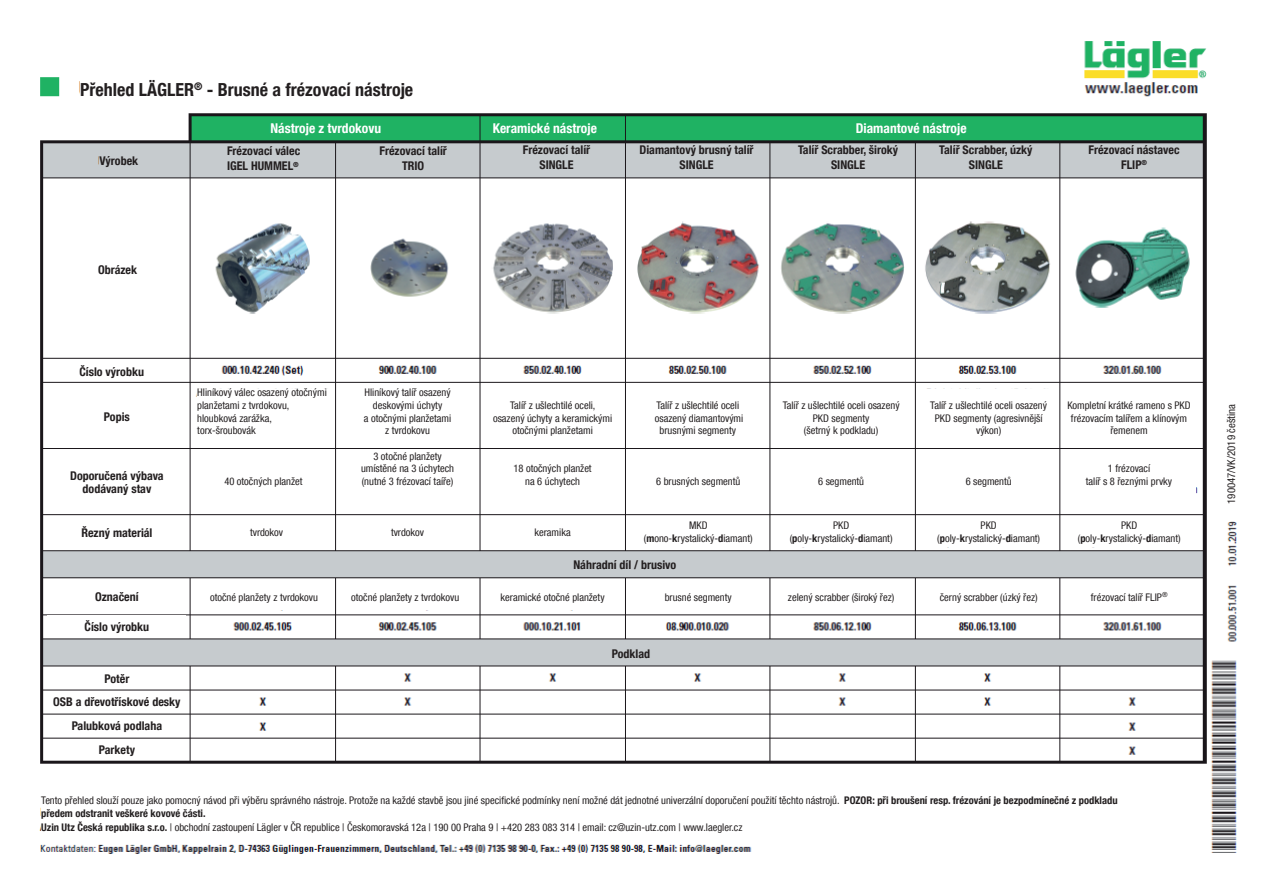
<style>
.page{position:relative;width:1263px;height:893px;background:#fff}
.page>*{position:absolute;margin:0;border:0;box-sizing:border-box;transform-origin:0 0}
.t1{font:700 condensed 18px "Helvetica Neue LT Com";color:#231f20}
.t2{font:700 condensed 13.5px "Helvetica Neue LT Com";color:#fff}
.t3{font:700 condensed 12px/15px "Helvetica Neue LT Com";color:#231f20}
.t4{font:condensed 10.8px "Helvetica Neue LT Com";color:#231f20}
.t5{font:condensed 10.5px/12.6px "Helvetica Neue LT Com";color:#231f20;text-align:center}
.s1{font-weight:700}
</style>
<div class="page">
<img style="left:39px;top:41px;width:1198px;height:813px">
<div style="left:271px;top:123px;width:131px;height:14px;background:#1fb263"></div>
<div style="left:80px;top:62px;width:428px;height:43px;background:#fff"></div>
<div style="left:493px;top:123px;width:121px;height:14px;background:#1fb263"></div>
<div style="left:856px;top:123px;width:121px;height:14px;background:#1fb263"></div>
<div style="left:99px;top:149px;width:49px;height:23px;background:#c6cbce"></div>
<div style="left:227px;top:147px;width:83px;height:27px;background:#c6cbce"></div>
<div style="left:372px;top:147px;width:83px;height:27px;background:#c6cbce"></div>
<div style="left:515px;top:146px;width:83px;height:27px;background:#c6cbce"></div>
<div style="left:638px;top:146px;width:117px;height:27px;background:#c6cbce"></div>
<div style="left:790px;top:146px;width:116px;height:27px;background:#c6cbce"></div>
<div style="left:928px;top:146px;width:116px;height:27px;background:#c6cbce"></div>
<div style="left:1076px;top:146px;width:116px;height:27px;background:#c6cbce"></div>
<div style="left:56px;top:258px;width:123px;height:27px;background:#fff"></div>
<div style="left:56px;top:360px;width:112px;height:20px;background:#fff"></div>
<div style="left:48px;top:405px;width:138px;height:20px;background:#fff"></div>
<div style="left:48px;top:464px;width:138px;height:41px;background:#fff"></div>
<div style="left:48px;top:521px;width:138px;height:20px;background:#fff"></div>
<div style="left:48px;top:585px;width:138px;height:20px;background:#fff"></div>
<div style="left:48px;top:615px;width:138px;height:21px;background:#fff"></div>
<div style="left:48px;top:670px;width:138px;height:16px;background:#fff"></div>
<div style="left:48px;top:693px;width:138px;height:18px;background:#fff"></div>
<div style="left:48px;top:717px;width:138px;height:18px;background:#fff"></div>
<div style="left:48px;top:741px;width:138px;height:17px;background:#fff"></div>
<div style="left:197px;top:389px;width:134px;height:57px;background:#fff"></div>
<div style="left:197px;top:452px;width:133px;height:57px;background:#fff"></div>
<div style="left:200px;top:521px;width:133px;height:21px;background:#fff"></div>
<div style="left:197px;top:581px;width:134px;height:28px;background:#fff"></div>
<div style="left:341px;top:389px;width:133px;height:57px;background:#fff"></div>
<div style="left:341px;top:452px;width:133px;height:59px;background:#fff"></div>
<div style="left:341px;top:521px;width:133px;height:21px;background:#fff"></div>
<div style="left:338px;top:581px;width:134px;height:28px;background:#fff"></div>
<div style="left:486px;top:389px;width:133px;height:57px;background:#fff"></div>
<div style="left:486px;top:452px;width:133px;height:57px;background:#fff"></div>
<div style="left:486px;top:521px;width:133px;height:21px;background:#fff"></div>
<div style="left:486px;top:581px;width:133px;height:28px;background:#fff"></div>
<div style="left:631px;top:389px;width:134px;height:57px;background:#fff"></div>
<div style="left:631px;top:452px;width:134px;height:57px;background:#fff"></div>
<div style="left:631px;top:522px;width:134px;height:25px;background:#fff"></div>
<div style="left:631px;top:581px;width:134px;height:28px;background:#fff"></div>
<div style="left:774px;top:389px;width:134px;height:57px;background:#fff"></div>
<div style="left:774px;top:452px;width:134px;height:57px;background:#fff"></div>
<div style="left:922px;top:452px;width:133px;height:57px;background:#fff"></div>
<div style="left:774px;top:522px;width:134px;height:25px;background:#fff"></div>
<div style="left:922px;top:522px;width:133px;height:25px;background:#fff"></div>
<div style="left:1062px;top:522px;width:134px;height:25px;background:#fff"></div>
<div style="left:774px;top:581px;width:134px;height:28px;background:#fff"></div>
<div style="left:922px;top:389px;width:133px;height:57px;background:#fff"></div>
<div style="left:922px;top:581px;width:133px;height:28px;background:#fff"></div>
<div style="left:1062px;top:389px;width:134px;height:57px;background:#fff"></div>
<div style="left:1062px;top:452px;width:134px;height:57px;background:#fff"></div>
<div style="left:1062px;top:581px;width:134px;height:28px;background:#fff"></div>
<div style="left:41px;top:797px;width:1085px;height:39px;background:#fff"></div>
<div style="left:1227px;top:380px;width:11px;height:124px;background:#fff"></div>
<div style="left:495px;top:554px;width:259px;height:19px;background:#c6cbce"></div>
<div style="left:502px;top:643px;width:258px;height:19px;background:#c6cbce"></div>
<h1 class="t1" style="left:80px;top:79px;width:335px">Přehled LÄGLER<sup>®</sup> - Brusné a frézovací nástroje</h1>
<p class="t2" style="left:271px;top:120px;width:112px">Nástroje z tvrdokovu</p>
<p class="t2" style="left:493px;top:120px;width:106px">Keramické nástroje</p>
<p class="t2" style="left:856px;top:120px;width:112px">Diamantové nástroje</p>
<p class="t3" style="left:99px;top:153px;width:40px">Výrobek</p>
<p class="t3" style="left:227px;top:144px;width:75px">Frézovací válec<br>IGEL HUMMEL<sup>®</sup></p>
<p class="t3" style="left:379px;top:144px;width:69px;text-align:center">Frézovací talíř<br>TRIO</p>
<p class="t3" style="left:539px;top:142px;width:52px;text-indent:-17px">Frézovací talíř single</p>
<p class="t3" style="left:679px;top:142px;width:76px;text-indent:-40px">Diamantový brusný talíř single</p>
<p class="t3" style="left:831px;top:142px;width:69px;text-indent:-33px">Talíř Scrabber, široký single</p>
<p class="t3" style="left:969px;top:142px;width:65px;text-indent:-30px">Talíř Scrabber, úzký single</p>
<p class="t3" style="left:1088px;top:142px;width:93px;text-align:center">Frézovací nástavec<br>Flip<sup>®</sup></p>
<p class="t3" style="left:98px;top:262px;width:41px">Obrázek</p>
<p class="t3" style="left:79px;top:364px;width:66px">číslo výrobku</p>
<p class="t3" style="left:104px;top:409px;width:27px">Popis</p>
<p class="t3" style="left:70px;top:469px;width:95px;line-height:13.5px;text-align:center">Doporučená výbava dodávaný stav</p>
<p class="t3" style="left:81px;top:525px;width:73px">Řezný materiál</p>
<p class="t5" style="left:197px;top:386px;width:131px;text-align:left">Hliníkový válec osazený otočnými planžetami z tvrdokovu, hloubková zarážka, torx-šroubovák</p>
<p class="t5" style="left:224px;top:475px;width:80px">40 otočných planžet</p>
<p class="t5" style="left:250px;top:526px;width:35px">tvrdokov</p>
<p class="t3" style="left:95px;top:589px;width:45px">Označení</p>
<p class="t3" style="left:85px;top:619px;width:66px">Číslo výrobku</p>
<p class="t3" style="left:53px;top:667px;width:129px;line-height:23px;text-align:center">Potěr<br>OSB a dřevotřískové desky</p>
<p class="t3" style="left:72px;top:714px;width:92px;line-height:23.9px;text-align:center">Palubková podlaha<br>Parkety</p>
<p class="t5" style="left:210px;top:591px;width:110px">otočné planžety z tvrdokovu</p>
<p class="t5" style="left:364px;top:386px;width:89px">Hliníkový talíř osazený deskovými úchyty<br>a otočnými planžetami z tvrdokovu</p>
<p class="t5" style="left:361px;top:450px;width:95px">3 otočné planžety umístěné na 3 úchytech (nutné 3 frézovací taíře)</p>
<p class="t5" style="left:391px;top:526px;width:35px">tvrdokov</p>
<p class="t5" style="left:351px;top:591px;width:110px">otočné planžety z tvrdokovu</p>
<p class="t5" style="left:493px;top:399px;width:121px">Talíř z ušlechtilé oceli, osazený úchyty a keramickými otočnými planžetami</p>
<p class="t5" style="left:513px;top:462px;width:80px">18 otočných planžet na 6 úchytech</p>
<p class="t5" style="left:534px;top:526px;width:38px">keramika</p>
<p class="t5" style="left:655px;top:399px;width:90px">Talíř z ušlechtilé oceli osazený diamantovými brusnými segmenty</p>
<p class="t5" style="left:656px;top:475px;width:86px">6 brusných segmentů</p>
<p class="t5" style="left:644px;top:519px;width:110px">MKD (<span class="s1">m</span>ono-<span class="s1">k</span>rystalický-<span class="s1">d</span>iamant)</p>
<p class="t3" style="left:573px;top:557px;width:104px">Náhradní díl / brusivo</p>
<p class="t5" style="left:501px;top:591px;width:105px">keramické otočné planžety</p>
<p class="t5" style="left:665px;top:591px;width:69px">brusné segmenty</p>
<p class="t3" style="left:612px;top:646px;width:40px">Podklad</p>
<p class="t5" style="left:783px;top:399px;width:118px">Talíř z ušlechtilé oceli osazený<br>PKD segmenty<br>(šetrný k podkladu)</p>
<p class="t5" style="left:930px;top:399px;width:118px">Talíř z ušlechtilé oceli osazený<br>PKD segmenty (agresivnější výkon)</p>
<p class="t5" style="left:1067px;top:399px;width:125px">Kompletní krátké rameno s PKD frézovacím talířem a klínovým řemenem</p>
<p class="t5" style="left:1086px;top:462px;width:88px">1 frézovací<br>talíř s 8 řeznými prvky</p>
<p class="t5" style="left:818px;top:475px;width:48px">6 segmentů</p>
<p class="t5" style="left:966px;top:475px;width:48px">6 segmentů</p>
<p class="t5" style="left:790px;top:519px;width:104px">PKD (<span class="s1">p</span>oly-<span class="s1">k</span>rystalický-<span class="s1">d</span>iamant)</p>
<p class="t5" style="left:937px;top:519px;width:104px">PKD (<span class="s1">p</span>oly-<span class="s1">k</span>rystalický-<span class="s1">d</span>iamant)</p>
<p class="t5" style="left:1078px;top:519px;width:104px">PKD (<span class="s1">p</span>oly-<span class="s1">k</span>rystalický-<span class="s1">d</span>iamant)</p>
<p class="t5" style="left:788px;top:591px;width:108px">zelený scrabber (široký řez)</p>
<p class="t5" style="left:940px;top:591px;width:99px">černý scrabber (úzký řez)</p>
<p class="t5" style="left:1091px;top:591px;width:78px">frézovací talíř FLIP<sup>®</sup></p>
<p class="t5" style="left:41px;top:794px;width:1078px;text-align:left">Tento přehled slouží pouze jako pomocný návod při výběru správného nástroje. Protože na každé stavbě jsou jiné specifické podmínky není možné dát jednotné univerzální doporučení použití těchto nástrojů. <span class="s1">POZOR: při broušení resp. frézování je bezpodmínečné z podkladu předem odstranit veškeré kovové části.</span></p>
<p class="t5" style="left:41px;top:821px;width:703px"><span class="s1">Uzin Utz Česká republika s.r.o.</span> | obchodní zastoupení Lägler v ČR republice | Českomoravská 12a | 190 00 Praha 9 | +420 283 083 314 | email: cz@uzin-utz.com | www.laegler.cz</p>
<p class="t4" style="left:1225px;top:504px;width:101px;rotate:-90deg">190047/VK/2019 čeština</p>
</div>
